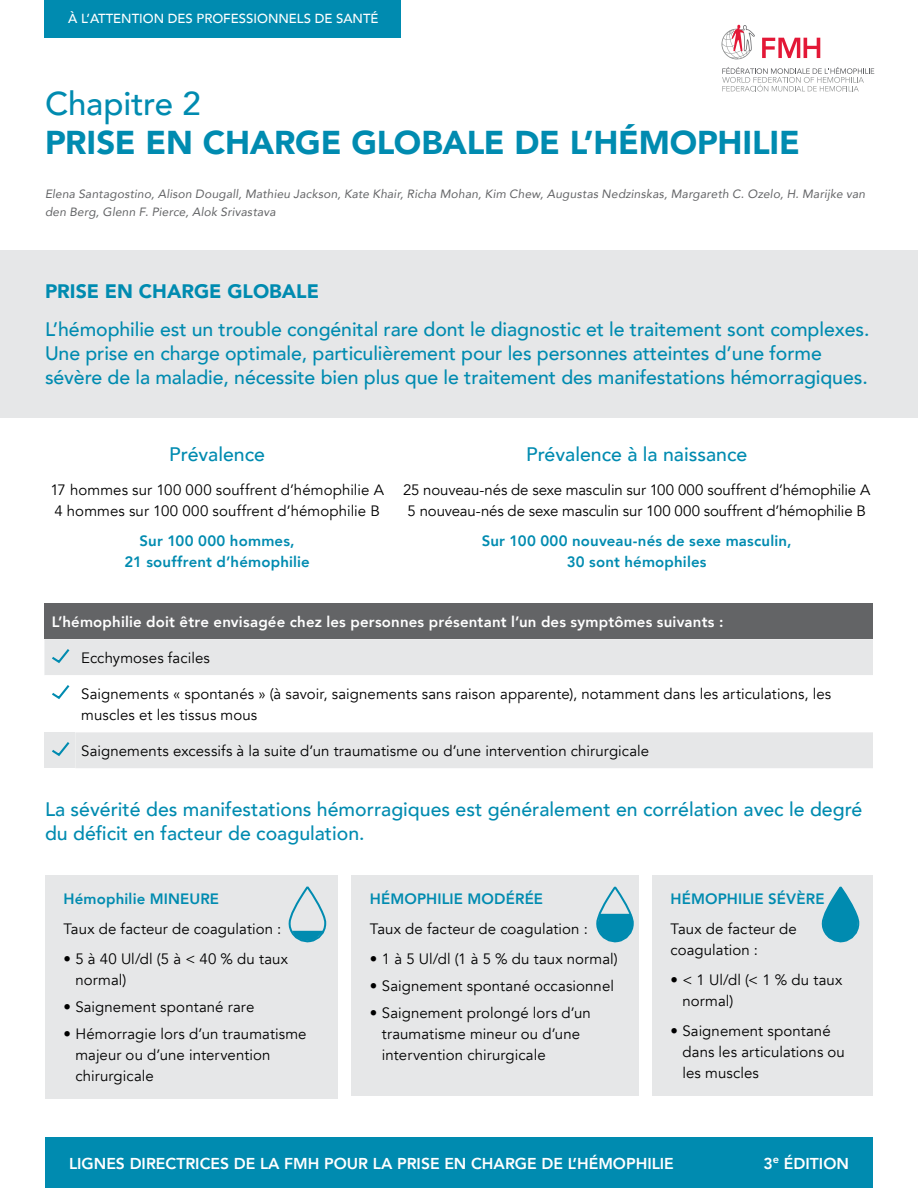
<style>
.page{position:relative;width:918px;height:1188px;background:#fff}
.page>*{position:absolute;margin:0;border:0;box-sizing:border-box;transform-origin:0 0}
.Chapter{font:900 33px "Avenir";letter-spacing:-.005em;color:#008bb0}
.Chapter-2{font:500 33px "Avenir";letter-spacing:-.005em;color:#008bb0}
.Sous-titre{font:500 19.5px/24px "Avenir";letter-spacing:-.005em;color:#008bb0}
.Sous-titre-2{font:900 19.5px "Avenir";color:#008bb0}
.t1{font:800 15.75px "Avenir";color:#fff}
.Texte{font:15px/21px "Avenir";letter-spacing:.005em;color:#000}
.Texte-2{font:800 15px/21px "Avenir";letter-spacing:.01em;color:#008bb0;text-align:center}
.Texte-3{font:800 15px "Avenir";letter-spacing:.015em;color:#fff}
.Texte_bullet{font:15px "Avenir";letter-spacing:.005em;color:#000}
.t2{font:500 13.2px "Avenir";color:#fff}
.Auteurs{font:italic 12px/18px "Avenir";letter-spacing:.015em;color:#636466}
</style>
<div class="page">
<svg style="left:721px;top:24px;width:34px;height:35px"></svg>
<svg style="left:762px;top:38px;width:58px;height:20px"></svg>
<svg style="left:722px;top:67px;width:152px;height:25px"></svg>
<div style="left:45px;top:1137px;width:828px;height:51px;background:#008bb0"></div>
<div style="left:44px;top:0;width:356px;height:38px;background:#008bb0"></div>
<div style="left:0;top:250px;width:918px;height:168px;background:#e6e7e8"></div>
<div style="left:45px;top:876px;width:293px;height:223px;background:#e6e7e8"></div>
<div style="left:352px;top:876px;width:287px;height:220px;background:#e6e7e8"></div>
<div style="left:652px;top:876px;width:221px;height:220px;background:#e6e7e8"></div>
<div style="left:44px;top:603px;width:829px;height:36px;background:#636466"></div>
<div style="left:44px;top:639px;width:829px;height:129px;background:#e6e7e8"></div>
<svg style="left:44px;top:675px;width:829px;height:57px"></svg>
<div style="left:44px;top:732px;width:31px;height:36px;background:#e6e7e8"></div>
<svg style="left:50px;top:647px;width:22px;height:18px"></svg>
<svg style="left:50px;top:683px;width:22px;height:18px"></svg>
<svg style="left:52px;top:742px;width:18px;height:14px"></svg>
<svg style="left:288px;top:886px;width:39px;height:56px"></svg>
<svg style="left:596px;top:886px;width:38px;height:56px"></svg>
<svg style="left:821px;top:886px;width:39px;height:56px"></svg>
<p class="t2" style="left:68px;top:7px;width:312px">À L’ATTENTION DES PROFESSIONNELS DE SANTÉ</p>
<p class="Chapter-2" style="left:45px;top:75px;width:157px">Chapitre 2</p>
<p class="Chapter" style="left:45px;top:114px;width:756px">PRISE EN CHARGE GLOBALE DE L’HÉMOPHILIE</p>
<p class="Auteurs" style="left:45px;top:184px;width:822px">Elena Santagostino, Alison Dougall, Mathieu Jackson, Kate Khair, Richa Mohan, Kim Chew, Augustas Nedzinskas, Margareth C. Ozelo, H. Marijke van den Berg, Glenn F. Pierce, Alok Srivastava</p>
<p class="Sous-titre-2" style="left:45px;top:275px;width:276px">PRISE EN CHARGE GLOBALE</p>
<p class="Sous-titre" style="left:45px;top:316px;width:826px">L’hémophilie est un trouble congénital rare dont le diagnostic et le traitement sont complexes.<br>Une prise en charge optimale, particulièrement pour les personnes atteintes d’une forme sévère de la maladie, nécessite bien plus que le traitement des manifestations hémorragiques.</p>
<p class="Sous-titre" style="left:169px;top:441px;width:97px">Prévalence</p>
<p class="Texte" style="left:50px;top:480px;width:335px">17 hommes sur 100 000 souffrent d’hémophilie A<br>4 hommes sur 100 000 souffrent d’hémophilie B</p>
<p class="Texte-2" style="left:124px;top:531px;width:187px">Sur 100 000 hommes,<br>21 souffrent d’hémophilie</p>
<p class="Sous-titre" style="left:526px;top:441px;width:223px">Prévalence à la naissance</p>
<p class="Texte" style="left:403px;top:480px;width:469px">25 nouveau-nés de sexe masculin sur 100 000 souffrent d’hémophilie A<br>5 nouveau-nés de sexe masculin sur 100 000 souffrent d’hémophilie B</p>
<p class="Texte-2" style="left:482px;top:531px;width:311px">Sur 100 000 nouveau-nés de sexe masculin,<br>30 sont hémophiles</p>
<p class="Texte-3" style="left:52px;top:610px;width:673px">L’hémophilie doit être envisagée chez les personnes présentant l’un des symptômes suivants :</p>
<p class="Texte" style="left:81px;top:648px;width:130px">Ecchymoses faciles</p>
<p class="Texte" style="left:81px;top:684px;width:752px">Saignements « spontanés » (à savoir, saignements sans raison apparente), notamment dans les articulations, les muscles et les tissus mous</p>
<p class="Texte" style="left:81px;top:741px;width:569px">Saignements excessifs à la suite d’un traumatisme ou d’une intervention chirurgicale</p>
<p class="Sous-titre" style="left:45px;top:796px;width:819px">La sévérité des manifestations hémorragiques est généralement en corrélation avec le degré du déficit en facteur de coagulation.</p>
<p class="Texte-2" style="left:63px;top:888px;width:157px">Hémophilie MINEURE</p>
<p class="Texte" style="left:63px;top:919px;width:220px">Taux de facteur de coagulation :</p>
<p class="Texte" style="left:75px;top:949px;width:214px;text-indent:-12px">• 5 à 40 Ul/dl (5 à &lt; 40 % du taux normal)</p>
<p class="Texte" style="left:63px;top:997px;width:192px">• Saignement spontané rare</p>
<p class="Texte" style="left:75px;top:1024px;width:233px;text-indent:-12px">• Hémorragie lors d’un traumatisme majeur ou d’une intervention chirurgicale</p>
<p class="Texte-2" style="left:370px;top:888px;width:175px">HÉMOPHILIE MODÉRÉE</p>
<p class="Texte_bullet" style="left:370px;top:920px;width:220px">Taux de facteur de coagulation :</p>
<p class="Texte" style="left:370px;top:949px;width:249px">• 1 à 5 Ul/dl (1 à 5 % du taux normal)</p>
<p class="Texte" style="left:370px;top:976px;width:246px">• Saignement spontané occasionnel</p>
<p class="Texte" style="left:382px;top:1003px;width:211px;text-indent:-12px">• Saignement prolongé lors d’un traumatisme mineur ou d’une intervention chirurgicale</p>
<p class="Texte-2" style="left:670px;top:888px;width:156px">HÉMOPHILIE SÉVÈRE</p>
<p class="Texte" style="left:670px;top:919px;width:128px">Taux de facteur de coagulation :</p>
<p class="Texte" style="left:682px;top:970px;width:161px;text-indent:-12px">• &lt; 1 Ul/dl (&lt; 1 % du taux normal)</p>
<p class="Texte" style="left:682px;top:1021px;width:164px;text-indent:-12px">• Saignement spontané dans les articulations ou les muscles</p>
<p class="t1" style="left:69px;top:1151px;width:606px">LIGNES DIRECTRICES DE LA FMH POUR LA PRISE EN CHARGE DE L’HÉMOPHILIE</p>
<p class="t1" style="left:764px;top:1151px;width:87px">3<sup>e</sup> ÉDITION</p>
</div>
